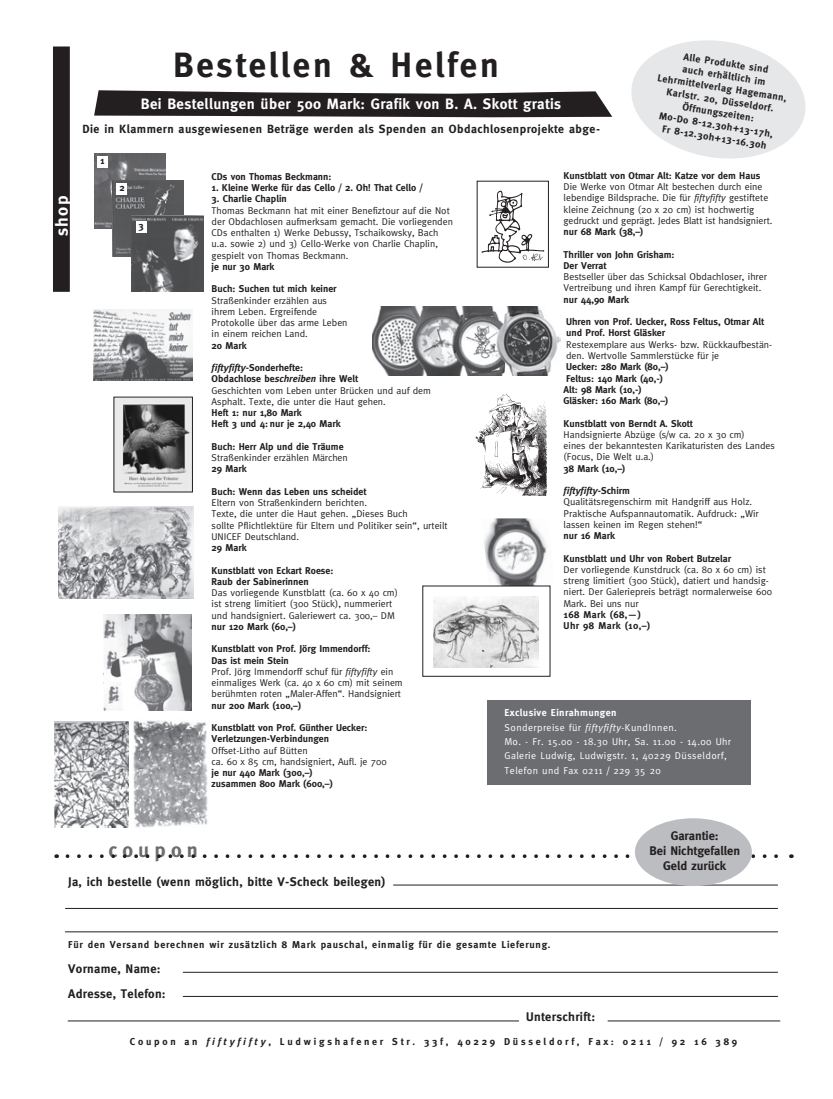
<style>
.page{position:relative;width:833px;height:1099px;background:#fff}
.page>*{position:absolute;margin:0;border:0;box-sizing:border-box;transform-origin:0 0}
.t1{font:700 35px "Meta";letter-spacing:.075em;color:#231f20}
.t2{font:700 20.62px "Meta";letter-spacing:.25em;color:#6c6d70}
.t3{font:700 17.5px "Meta";color:#fff}
.t4{font:700 15px "Meta";letter-spacing:.025em;color:#fff}
.t5{font:700 12.5px/25px "Meta";letter-spacing:.025em;color:#231f20}
.t6{font:700 12.5px/15px "Meta";letter-spacing:-.005em;color:#231f20;text-align:center}
.t7{font:700 11.88px "Meta";letter-spacing:.04em;color:#231f20}
.t8{font:700 10px/12.5px "Meta";letter-spacing:.075em;color:#231f20;text-align:center}
.t9{font:10px/14.4px "Meta";letter-spacing:.04em;color:#fff}
.t10{font:700 10px "Meta";letter-spacing:.275em;color:#231f20}
.t11{font:9.88px/11.2px "Meta";color:#231f20}
.t12{font:700 9.88px/11.2px "Meta";color:#231f20}
.t13{font:700 9.88px/11.2px "Meta";letter-spacing:.04em;color:#231f20}
.t14{font:italic 700 9.88px "Meta Plus";color:#231f20}
.s1{font-style:italic}
.s2{font-family:"Meta";font-style:normal}
.s3{font-family:"Meta Plus";font-weight:700;font-style:italic}
.s4{font-weight:700}
.s5{font-family:"Meta Plus";font-style:italic}
</style>
<div class="page">
<img style="left:481px;top:518px;width:70px;height:71px">
<div style="left:422px;top:586px;width:128px;height:90px;background:#fff"></div>
<div style="left:53px;top:47px;width:17px;height:244px;background:#231f20;border:1px solid #231f20"></div>
<img style="left:93px;top:309px;width:100px;height:72px">
<img style="left:116px;top:399px;width:75px;height:91px">
<img style="left:59px;top:506px;width:134px;height:92px">
<img style="left:481px;top:190px;width:64px;height:73px">
<img style="left:103px;top:614px;width:89px;height:97px">
<img style="left:55px;top:721px;width:74px;height:106px">
<img style="left:372px;top:307px;width:188px;height:69px">
<svg style="left:94px;top:90px;width:518px;height:27px;background:#3e3a3b"></svg>
<hr style="left:393px;top:884px;width:385px;height:1px;background:#231f20">
<hr style="left:65px;top:908px;width:713px;height:1px;background:#231f20">
<hr style="left:65px;top:931px;width:713px;height:1px;background:#231f20">
<hr style="left:183px;top:996px;width:595px;height:1px;background:#231f20">
<hr style="left:183px;top:971px;width:595px;height:1px;background:#231f20">
<hr style="left:68px;top:1020px;width:451px;height:1px;background:#231f20">
<hr style="left:607px;top:1020px;width:173px;height:1px;background:#231f20">
<svg style="left:67px;top:854px;width:711px;height:4px"></svg>
<img style="left:475px;top:394px;width:71px;height:101px">
<img style="left:434px;top:596px;width:105px;height:71px">
<div style="left:635px;top:818px;width:117px;height:68px;background:#bcbdc0;border-radius:50%"></div>
<img style="left:94px;top:153px;width:71px;height:76px">
<img style="left:113px;top:180px;width:71px;height:76px">
<img style="left:131px;top:216px;width:73px;height:75px">
<div style="left:98px;top:157px;width:10px;height:11px;background:#fff"></div>
<div style="left:116px;top:184px;width:11px;height:11px;background:#fff"></div>
<div style="left:136px;top:221px;width:11px;height:11px;background:#fff"></div>
<svg style="left:631px;top:40px;width:175px;height:119px"></svg>
<div style="left:487px;top:700px;width:264px;height:84px;background:#6c6d70"></div>
<img style="left:133px;top:720px;width:75px;height:108px">
<h3 class="t3" style="left:52px;top:236px;width:42px;rotate:-90deg">shop</h3>
<h1 class="t1" style="left:173px;top:45px;width:327px">Bestellen &amp; Helfen</h1>
<p class="t8" style="left:662px;top:46px;width:132px;rotate:9deg">Alle Produkte sind<br>auch erhältlich im<br>Lehrmittelverlag Hagemann,<br>Karlstr. 20, Düsseldorf.<br>Öffnungszeiten:<br>Mo-Do 8-12.30h+13-17h,<br>Fr 8-12.30h+13-16.30h</p>
<h3 class="t4" style="left:141px;top:95px;width:422px">Bei Bestellungen über 500 Mark: Grafik von B. A. Skott gratis</h3>
<p class="t7" style="left:82px;top:122px;width:519px">Die in Klammern ausgewiesenen Beträge werden als Spenden an Obdachlosenprojekte abge-</p>
<p class="t12" style="left:100px;top:155px;width:6px">1</p>
<p class="t12" style="left:119px;top:182px;width:7px">2</p>
<p class="t12" style="left:139px;top:219px;width:7px">3</p>
<p class="t12" style="left:563px;top:170px;width:198px">Kunstblatt von Otmar Alt: Katze vor dem Haus</p>
<p class="t11" style="left:563px;top:181px;width:210px">Die Werke von Otmar Alt bestechen durch eine lebendige Bildsprache. Die für <span class="s1">fiftyfifty</span> gestiftete kleine Zeichnung (20 x 20 cm) ist hochwertig gedruckt und geprägt. Jedes Blatt ist handsigniert.</p>
<p class="t12" style="left:563px;top:226px;width:81px">nur 68 Mark (38,–)</p>
<p class="t12" style="left:563px;top:248px;width:112px">Thriller von John Grisham:<br>Der Verrat</p>
<p class="t11" style="left:563px;top:271px;width:205px">Bestseller über das Schicksal Obdachloser, ihrer<br>Vertreibung und ihren Kampf für Gerechtigkeit.</p>
<p class="t12" style="left:563px;top:293px;width:67px">nur 44,90 Mark</p>
<p class="t12" style="left:566px;top:316px;width:200px">Uhren von Prof. Uecker, Ross Feltus, Otmar Alt und Prof. Horst Gläsker</p>
<p class="t11" style="left:566px;top:338px;width:208px">Restexemplare aus Werks- bzw. Rückkaufbestän&shy;den. Wertvolle Sammlerstücke für je</p>
<p class="t12" style="left:563px;top:361px;width:107px">Uecker: 280 Mark (80,–)<br>Feltus: 140 Mark (40,-)<br>Alt: 98 Mark (10,-)<br>Gläsker: 160 Mark (80,–)</p>
<p class="t12" style="left:563px;top:417px;width:131px">Kunstblatt von Berndt A. Skott</p>
<p class="t11" style="left:563px;top:428px;width:213px">Handsignierte Abzüge (s/w ca. 20 x 30 cm)<br>eines der bekanntesten Karikaturisten des Landes (Focus, Die Welt u.a.)</p>
<p class="t12" style="left:563px;top:462px;width:63px">38 Mark (10,–)</p>
<p class="t14" style="left:563px;top:485px;width:68px">fiftyfifty<span class="s2">-Schirm</span></p>
<p class="t11" style="left:563px;top:496px;width:197px">Qualitätsregenschirm mit Handgriff aus Holz.<br>Praktische Aufspannautomatik. Aufdruck: „Wir lassen keinen im Regen stehen!“</p>
<p class="t12" style="left:563px;top:530px;width:53px">nur 16 Mark</p>
<p class="t12" style="left:563px;top:552px;width:169px">Kunstblatt und Uhr von Robert Butzelar</p>
<p class="t11" style="left:563px;top:563px;width:210px">Der vorliegende Kunstdruck (ca. 80 x 60 cm) ist streng limitiert (300 Stück), datiert und handsig&shy;niert. Der Galeriepreis beträgt normalerweise 600<br>Mark. Bei uns nur</p>
<p class="t13" style="left:563px;top:609px;width:88px">168 Mark (68,—)<br>Uhr 98 Mark (10,–)</p>
<p class="t12" style="left:212px;top:171px;width:121px">CDs von Thomas Beckmann:</p>
<p class="t12" style="left:212px;top:182px;width:213px">1. Kleine Werke für das Cello / 2. Oh! That Cello /</p>
<p class="t12" style="left:212px;top:193px;width:77px">3. Charlie Chaplin</p>
<p class="t11" style="left:212px;top:204px;width:243px">Thomas Beckmann hat mit einer Benefiztour auf die Not der Obdachlosen aufmerksam gemacht. Die vorliegenden CDs enthalten 1) Werke Debussy, Tschaikowsky, Bach u.a. sowie 2) und 3) Cello-Werke von Charlie Chaplin, gespielt von Thomas Beckmann.</p>
<p class="t12" style="left:212px;top:261px;width:64px">je nur 30 Mark</p>
<p class="t12" style="left:212px;top:283px;width:126px">Buch: Suchen tut mich keiner</p>
<p class="t11" style="left:212px;top:294px;width:137px">Straßenkinder erzählen aus ihrem Leben. Ergreifende<br>Protokolle über das arme Leben in einem reichen Land.</p>
<p class="t12" style="left:212px;top:339px;width:37px">20 Mark</p>
<p class="t11" style="left:212px;top:362px;width:221px"><span class="s3">fiftyfifty</span><span class="s4">-Sonderhefte:<br>Obdachlose be</span><span class="s3">schreiben</span> <span class="s4">ihre Welt<br></span>Geschichten vom Leben unter Brücken und auf dem Asphalt. Texte, die unter die Haut gehen.</p>
<p class="t12" style="left:212px;top:407px;width:131px">Heft 1: nur 1,80 Mark<br>Heft 3 und 4: nur je 2,40 Mark</p>
<p class="t12" style="left:212px;top:441px;width:133px">Buch: Herr Alp und die Träume</p>
<p class="t11" style="left:212px;top:452px;width:138px">Straßenkinder erzählen Märchen</p>
<p class="t12" style="left:212px;top:463px;width:37px">29 Mark</p>
<p class="t12" style="left:212px;top:486px;width:156px">Buch: Wenn das Leben uns scheidet</p>
<p class="t11" style="left:212px;top:497px;width:237px">Eltern von Straßenkindern berichten.<br>Texte, die unter die Haut gehen. „Dieses Buch<br>sollte Pflichtlektüre für Eltern und Politiker sein“, urteilt UNICEF Deutschland.</p>
<p class="t12" style="left:212px;top:542px;width:37px">29 Mark</p>
<p class="t12" style="left:212px;top:564px;width:123px">Kunstblatt von Eckart Roese:<br>Raub der Sabinerinnen</p>
<p class="t11" style="left:212px;top:587px;width:188px">Das vorliegende Kunstblatt (ca. 60 x 40 cm) ist streng limitiert (300 Stück), nummeriert und handsigniert. Galeriewert ca. 300,– DM</p>
<p class="t12" style="left:212px;top:621px;width:86px">nur 120 Mark (60,–)</p>
<p class="t11" style="left:212px;top:643px;width:193px"><span class="s4">Kunstblatt von Prof. Jörg Immendorff:<br>Das ist mein Stein<br></span>Prof. Jörg Immendorff schuf für <span class="s1">fiftyfifty</span> ein einmaliges Werk (ca. 40 x 60 cm) mit seinem berühmten roten „Maler-Affen“. Handsigniert</p>
<p class="t12" style="left:212px;top:699px;width:91px">nur 200 Mark (100,–)</p>
<p class="t12" style="left:212px;top:722px;width:157px">Kunstblatt von Prof. Günther Uecker:<br>Verletzungen-Verbindungen</p>
<p class="t11" style="left:212px;top:744px;width:177px">Offset-Litho auf Bütten<br>ca. 60 x 85 cm, handsigniert, Aufl. je 700</p>
<p class="t12" style="left:212px;top:767px;width:123px">je nur 440 Mark (300,–) zusammen 800 Mark (600,–)</p>
<p class="t9" style="left:504px;top:705px;width:228px"><span class="s4">Exclusive Einrahmungen<br></span>Sonderpreise für <span class="s1">fiftyfifty</span>-KundInnen.<br>Mo. - Fr. 15.00 - 18.30 Uhr, Sa. 11.00 - 14.00 Uhr Galerie Ludwig, Ludwigstr. 1, 40229 Düsseldorf, Telefon und Fax 0211 / 229 35 20</p>
<h2 class="t2" style="left:108px;top:837px;width:91px">coupon</h2>
<p class="t6" style="left:649px;top:827px;width:92px">Garantie:<br>Bei Nichtgefallen<br>Geld zurück</p>
<p class="t5" style="left:68px;top:869px;width:319px">Ja, ich bestelle (wenn möglich, bitte V-Scheck beilegen)</p>
<p class="t8" style="left:68px;top:938px;width:484px">Für den Versand berechnen wir zusätzlich 8 Mark pauschal, einmalig für die gesamte Lieferung.</p>
<p class="t5" style="left:68px;top:956px;width:99px">Vorname, Name:<br>Adresse, Telefon:</p>
<p class="t5" style="left:526px;top:1004px;width:70px">Unterschrift:</p>
<p class="t10" style="left:130px;top:1035px;width:608px">Coupon an <span class="s5">fiftyfifty</span>, Ludwigshafener Str. 33f, 40229 Düsseldorf, Fax: 0211 / 92 16 389</p>
</div>
